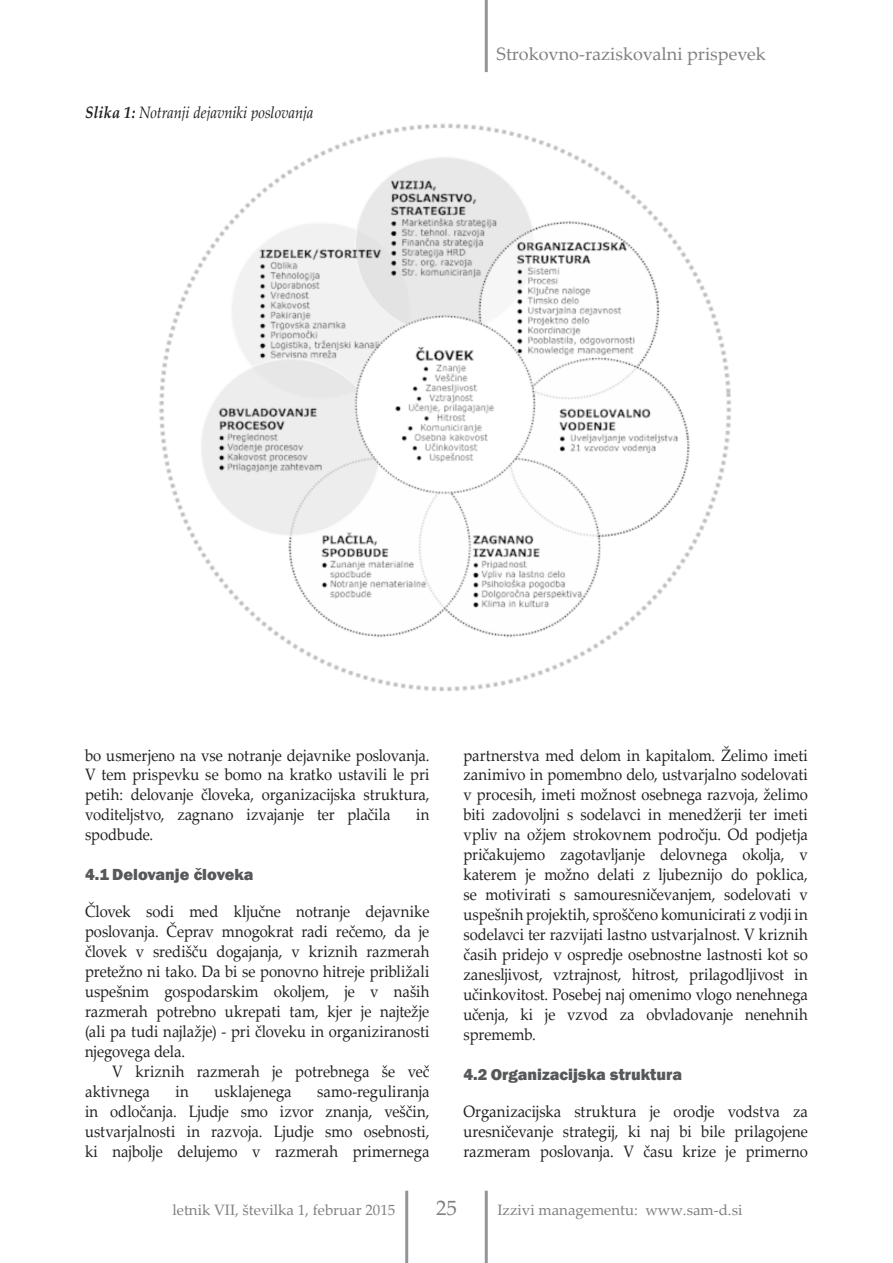
<style>
.page{position:relative;width:893px;height:1263px;background:#fff}
.page>*{position:absolute;margin:0;border:0;box-sizing:border-box;transform-origin:0 0}
.t1{font:21px "Palatino Linotype";color:#808080}
.t2{font:18px "Palatino Linotype";color:#808080}
.Navaden{font:16.5px/20px "Palatino Linotype";letter-spacing:-.005em;color:#231f20;text-align:justify;scale:.9 1}
.Navaden_brez_umika{font:16.5px/20px "Palatino Linotype";color:#231f20;text-align:justify;scale:.9 1}
.Naslov_2{font:800 16.5px "Franklin Gothic";color:#57585a}
.Navaden_brez_umika-2{font:italic 16.5px "Palatino Linotype";letter-spacing:-.005em;color:#231f20;scale:.9 1}
.t3{font:15px "Palatino Linotype";color:#808080}
.s1{font-weight:700}
</style>
<div class="page">
<hr style="left:485px;top:1191px;width:3px;height:72px;background:#939598">
<hr style="left:405px;top:1191px;width:3px;height:72px;background:#939598">
<hr style="left:485px;top:0;width:3px;height:72px;background:#939598">
<img style="left:159px;top:123px;width:572px;height:568px">
<p class="Navaden_brez_umika-2" style="left:85px;top:101px;width:255px"><span class="s1">Slika 1:</span> Notranji dejavniki poslovanja</p>
<p class="t2" style="left:497px;top:41px;width:271px">Strokovno-raziskovalni prispevek</p>
<p class="Navaden_brez_umika" style="left:85px;top:744px;width:384px">bo usmerjeno na vse notranje dejavnike poslovanja.<br>V tem prispevku se bomo na kratko ustavili le pri petih: delovanje človeka, organizacijska struktura, voditeljstvo, zagnano izvajanje ter plačila</p>
<p class="Navaden_brez_umika" style="left:416px;top:804px;width:16px">in</p>
<p class="Navaden_brez_umika" style="left:85px;top:824px;width:77px">spodbude.</p>
<p class="Naslov_2" style="left:85px;top:864px;width:170px">4.1 Delovanje človeka</p>
<p class="Navaden_brez_umika" style="left:85px;top:901px;width:384px">Človek sodi med ključne notranje dejavnike poslovanja. Čeprav mnogokrat radi rečemo, da je človek v središču dogajanja, v kriznih razmerah pretežno ni tako. Da bi se ponovno hitreje približali uspešnim gospodarskim okoljem, je v naših razmerah potrebno ukrepati tam, kjer je najtežje (ali pa tudi najlažje) - pri človeku in organiziranosti njegovega dela.</p>
<p class="Navaden" style="left:85px;top:1060px;width:384px;text-indent:27px">V kriznih razmerah je potrebnega še več aktivnega</p>
<p class="Navaden" style="left:85px;top:1080px;width:384px;text-indent:232px">samo-reguliranja in odločanja. Ljudje smo izvor znanja, veščin, ustvarjalnosti in razvoja. Ljudje smo osebnosti, ki najbolje delujemo v razmerah primernega</p>
<p class="Navaden" style="left:176px;top:1080px;width:16px">in</p>
<p class="Navaden" style="left:215px;top:1080px;width:87px">usklajenega</p>
<p class="Navaden" style="left:463px;top:744px;width:384px">partnerstva med delom in kapitalom. Želimo imeti zanimivo in pomembno delo, ustvarjalno sodelovati v procesih, imeti možnost osebnega razvoja, želimo biti zadovoljni s sodelavci in menedžerji ter imeti vpliv na ožjem strokovnem področju. Od podjetja pričakujemo zagotavljanje delovnega okolja, v katerem je možno delati z ljubeznijo do poklica, se motivirati s samouresničevanjem, sodelovati v uspešnih projektih, sproščeno komunicirati z vodji in sodelavci ter razvijati lastno ustvarjalnost. V kriznih časih pridejo v ospredje osebnostne lastnosti kot so zanesljivost, vztrajnost, hitrost, prilagodljivost in učinkovitost. Posebej naj omenimo vlogo nenehnega učenja, ki je vzvod za obvladovanje nenehnih sprememb.</p>
<p class="Naslov_2" style="left:463px;top:1063px;width:220px">4.2 Organizacijska struktura</p>
<p class="Navaden_brez_umika" style="left:463px;top:1100px;width:384px">Organizacijska struktura je orodje vodstva za uresničevanje strategij, ki naj bi bile prilagojene razmeram poslovanja. V času krize je primerno</p>
<p class="t3" style="left:173px;top:1199px;width:224px">letnik VII, številka 1, februar 2015</p>
<p class="t1" style="left:436px;top:1192px;width:22px">25</p>
<p class="t3" style="left:497px;top:1199px;width:246px">Izzivi managementu: www.sam-d.si</p>
</div>
